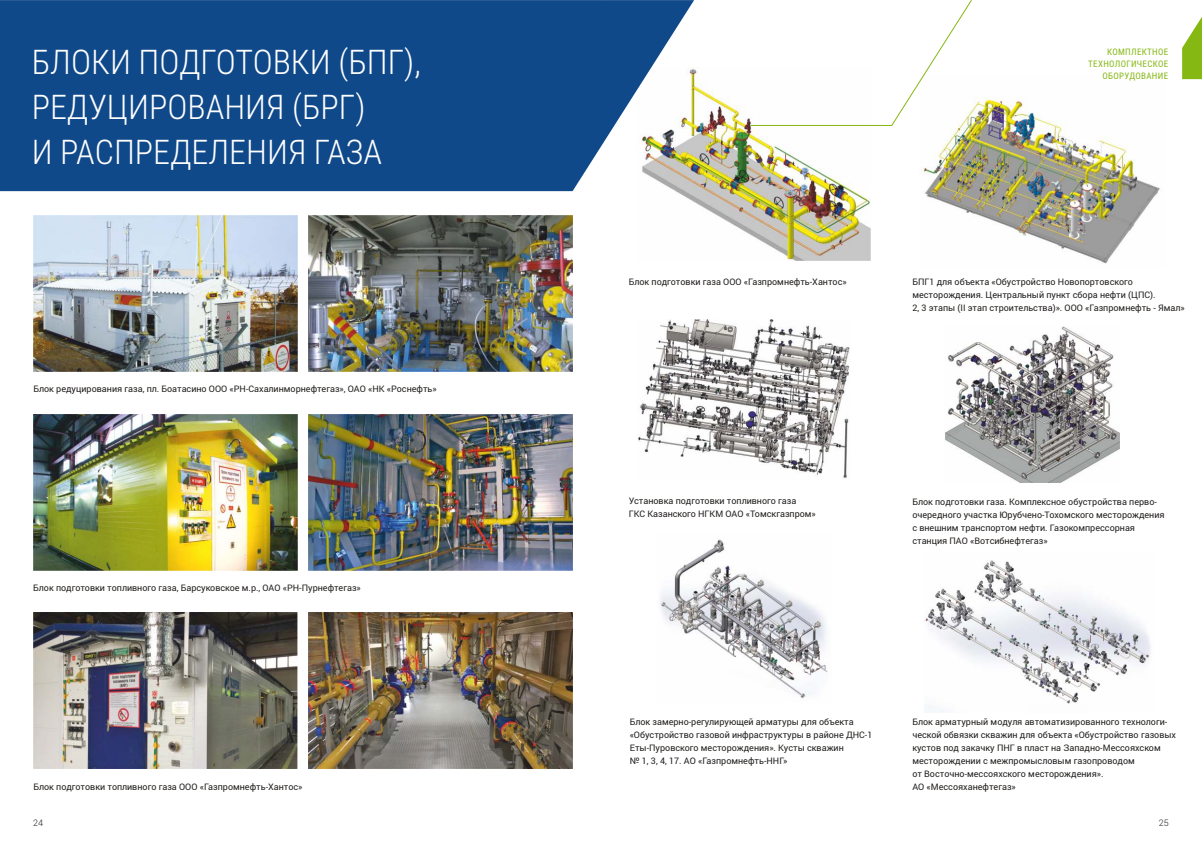
<style>
.page{position:relative;width:1202px;height:854px;background:#fff}
.page>*{position:absolute;margin:0;border:0;box-sizing:border-box;transform-origin:0 0}
.t1{font:300 34px/44.9px "Roboto Condensed";color:#fefefe}
.t2{font:9px/13.1px "Roboto";color:#22201e}
.t3{font:9px/11.9px "Roboto Condensed";letter-spacing:.035em;color:#86b814;text-align:right}
.t4{font:300 9px "Roboto";color:#22201e}
</style>
<div class="page">
<svg style="left:1182px;top:17px;width:20px;height:62px"></svg>
<img style="left:642px;top:69px;width:229px;height:191px">
<img style="left:638px;top:319px;width:212px;height:159px">
<img style="left:921px;top:97px;width:239px;height:167px">
<img style="left:945px;top:326px;width:174px;height:156px">
<img style="left:660px;top:539px;width:168px;height:159px">
<img style="left:924px;top:560px;width:227px;height:151px">
<img style="left:34px;top:612px;width:264px;height:156px">
<img style="left:309px;top:612px;width:264px;height:156px">
<img style="left:34px;top:215px;width:264px;height:157px">
<img style="left:309px;top:215px;width:264px;height:157px">
<img style="left:34px;top:414px;width:264px;height:156px">
<img style="left:309px;top:414px;width:264px;height:156px">
<div style="left:0;top:0;width:601px;height:191px;background:#10498a"></div>
<svg style="left:601px;top:0;width:93px;height:146px"></svg>
<svg style="left:750px;top:0;width:222px;height:126px"></svg>
<h1 class="t1" style="left:32px;top:43px;width:391px">БЛОКИ ПОДГОТОВКИ (БПГ),</h1>
<h1 class="t1" style="left:32px;top:88px;width:352px">РЕДУЦИРОВАНИЯ (БРГ)<br>И РАСПРЕДЕЛЕНИЯ ГАЗА</h1>
<p class="t2" style="left:34px;top:381px;width:405px">Блок редуцирования газа, пл. Боатасино ООО «РН-Сахалинморнефтегаз», ОАО «НК «Роснефть»</p>
<p class="t2" style="left:33px;top:581px;width:329px">Блок подготовки топливного газа, Барсуковское м.р., ОАО «РН-Пурнефтегаз»</p>
<p class="t3" style="left:1088px;top:47px;width:81px">КОМПЛЕКТНОЕ<br>ТЕХНОЛОГИЧЕСКОЕ</p>
<p class="t3" style="left:1102px;top:70px;width:67px">ОБОРУДОВАНИЕ</p>
<p class="t2" style="left:629px;top:275px;width:219px">Блок подготовки газа ООО «Газпромнефть-Хантос»</p>
<p class="t2" style="left:912px;top:275px;width:274px">БПГ1 для объекта «Обустройство Новопортовского месторождения. Центральный пункт сбора нефти (ЦПС).<br>2, 3 этапы (II этап строительства)». ООО «Газпромнефть - Ямал»</p>
<p class="t2" style="left:629px;top:494px;width:189px">Установка подготовки топливного газа<br>ГКС Казанского НГКМ ОАО «Томскгазпром»</p>
<p class="t2" style="left:912px;top:494px;width:254px">Блок подготовки газа. Комплексное обустройства перво&shy;очередного участка Юрубчено-Тохомского месторождения с внешним транспортом нефти. Газокомпрессорная станция ПАО «Вотсибнефтегаз»</p>
<p class="t2" style="left:630px;top:714px;width:244px">Блок замерно-регулирующей арматуры для объекта «Обустройство газовой инфраструктуры в районе ДНС-1<br>Еты-Пуровского месторождения». Кусты скважин<br>№ 1, 3, 4, 17. АО «Газпромнефть-ННГ»</p>
<p class="t2" style="left:912px;top:714px;width:265px">Блок арматурный модуля автоматизированного технологи&shy;ческой обвязки скважин для объекта «Обустройство газовых кустов под закачку ПНГ в пласт на Западно-Мессояхском месторождении с межпромысловым газопроводом<br>от Восточно-мессояхского месторождения».</p>
<p class="t2" style="left:33px;top:779px;width:271px">Блок подготовки топливного газа ООО «Газпромнефть-Хантос»</p>
<p class="t2" style="left:912px;top:779px;width:105px">АО «Мессояханефтегаз»</p>
<p class="t4" style="left:33px;top:815px;width:11px">24</p>
<p class="t4" style="left:1159px;top:815px;width:11px">25</p>
</div>
